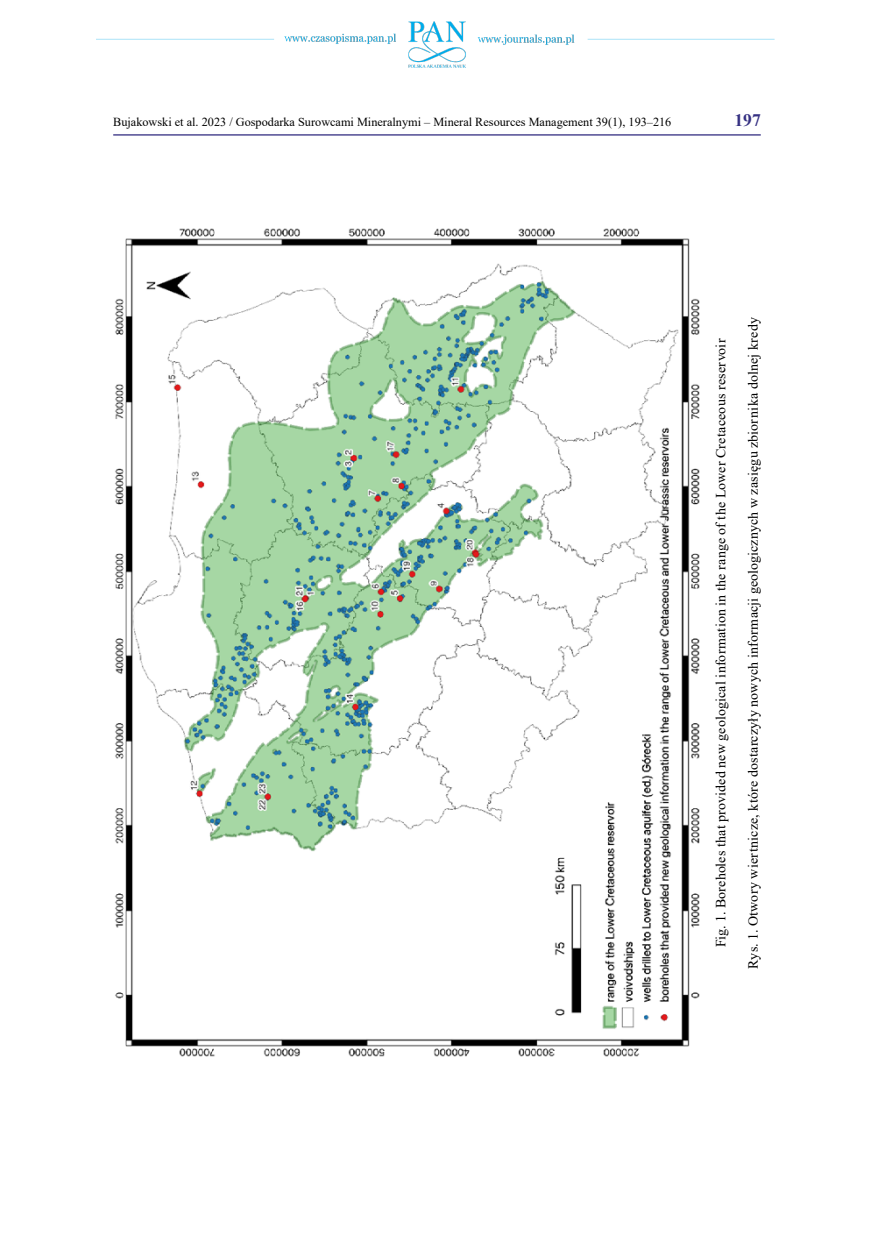
<style>
.page{position:relative;width:874px;height:1241px;background:#fff}
.page>*{position:absolute;margin:0;border:0;box-sizing:border-box;transform-origin:0 0}
.t1{font:700 17.5px "Times New Roman";color:#363183}
.t2{font:14px "Times New Roman";letter-spacing:.02em;color:#000}
.t3{font:12.25px "Times New Roman";color:#000}
</style>
<div class="page">
<img style="left:96px;top:21px;width:679px;height:47px">
<hr style="left:113px;top:134px;width:647px;height:1px;background:#363183">
<img style="left:115px;top:228px;width:585px;height:829px">
<p class="t3" style="left:113px;top:113px;width:559px">Bujakowski et al. 2023 / Gospodarka Surowcami Mineralnymi – Mineral Resources Management 39(1), 193–216</p>
<p class="t1" style="left:734px;top:107px;width:28px">197</p>
<p class="t2" style="left:710px;top:946px;width:610px;rotate:-90deg">Fig. 1. Boreholes that provided new geological information in the range of the Lower Cretaceous reservoir</p>
<p class="t2" style="left:742px;top:968px;width:653px;rotate:-90deg">Rys. 1. Otwory wiertnicze, które dostarczyły nowych informacji geologicznych w zasięgu zbiornika dolnej kredy</p>
</div>
